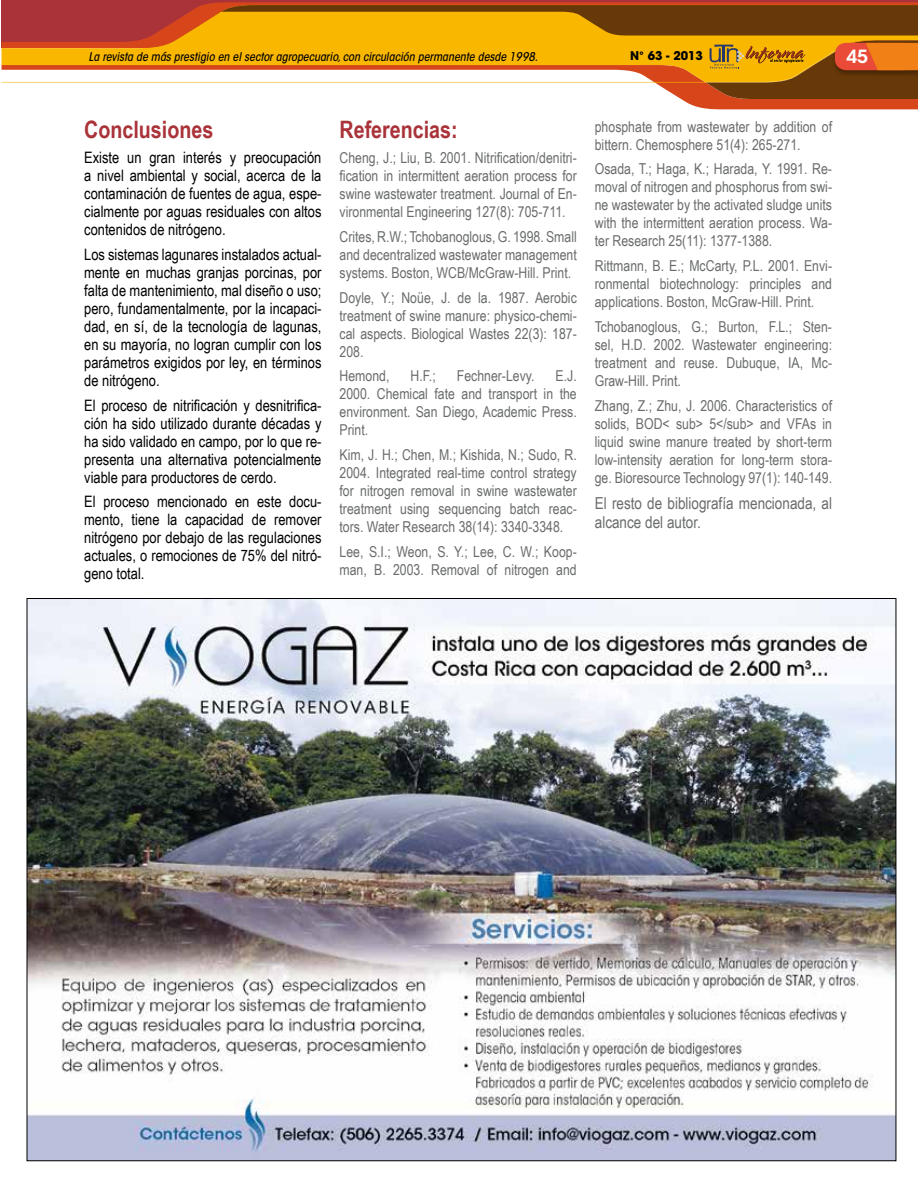
<style>
.page{position:relative;width:918px;height:1188px;background:#fff}
.page>*{position:absolute;margin:0;border:0;box-sizing:border-box;transform-origin:0 0}
.t1{font:700 24px "Arial Narrow";color:#aa3339}
.t2{font:600 18.15px "ITC Avant Garde Std";color:#fff}
.t3{font:16.5px/19.5px "Arial Narrow";color:#6a6c6c}
.t4{font:15.75px/18px "Arial Narrow";color:#000;text-align:justify}
.t5{font:15px/18px "Arial Narrow";color:#6a6c6c;text-align:justify}
.t6{font:italic 500 condensed 12px "ITC Avant Garde Std";color:#000}
.t7{font:700 12px "ITC Avant Garde Std";color:#000}
</style>
<div class="page">
<img style="left:29px;top:600px;width:865px;height:559px">
<div style="left:2px;top:0;width:916px;height:48px;background:#aa3339"></div>
<svg style="left:2px;top:2px;width:916px;height:107px"></svg>
<p class="t6" style="left:89px;top:50px;width:451px">La revista de más prestigio en el sector agropecuario, con circulación permanente desde 1998.</p>
<p class="t7" style="left:630px;top:47px;width:74px">N° 63 - 2013</p>
<p class="t2" style="left:846px;top:45px;width:23px">45</p>
<h1 class="t1" style="left:84px;top:112px;width:131px">Conclusiones</h1>
<p class="t4" style="left:84px;top:148px;width:239px">Existe un gran interés y preocupación a nivel ambiental y social, acerca de la contaminación de fuentes de agua, espe&shy;cialmente por aguas residuales con altos contenidos de nitrógeno.</p>
<p class="t4" style="left:84px;top:245px;width:239px">Los sistemas lagunares instalados actual&shy;mente en muchas granjas porcinas, por falta de mantenimiento, mal diseño o uso; pero, fundamentalmente, por la incapaci&shy;dad, en sí, de la tecnología de lagunas, en su mayoría, no logran cumplir con los parámetros exigidos por ley, en términos de nitrógeno.</p>
<p class="t4" style="left:84px;top:395px;width:239px">El proceso de nitrificación y desnitrifica&shy;ción ha sido utilizado durante décadas y ha sido validado en campo, por lo que re&shy;presenta una alternativa potencialmente viable para productores de cerdo.</p>
<p class="t4" style="left:84px;top:492px;width:239px">El proceso mencionado en este docu&shy;mento, tiene la capacidad de remover nitrógeno por debajo de las regulaciones actuales, o remociones de 75% del nitró&shy;geno total.</p>
<h1 class="t1" style="left:340px;top:112px;width:120px">Referencias:</h1>
<p class="t5" style="left:340px;top:148px;width:239px">Cheng, J.; Liu, B. 2001. Nitrification/denitri&shy;fication in intermittent aeration process for swine wastewater treatment. Journal of En&shy;vironmental Engineering 127(8): 705-711.</p>
<p class="t5" style="left:340px;top:227px;width:239px">Crites, R.W.; Tchobanoglous, G. 1998. Small and decentralized wastewater management systems. Boston, WCB/McGraw-Hill. Print.</p>
<p class="t5" style="left:340px;top:288px;width:239px">Doyle, Y.; Noüe, J. de la. 1987. Aerobic treatment of swine manure: physico-chemi&shy;cal aspects. Biological Wastes 22(3): 187- 208.</p>
<p class="t5" style="left:340px;top:366px;width:51px">Hemond,</p>
<p class="t5" style="left:410px;top:366px;width:27px">H.F.;</p>
<p class="t5" style="left:457px;top:366px;width:79px">Fechner-Levy.</p>
<p class="t5" style="left:340px;top:366px;width:239px;text-indent:216px">E.J.<br>2000. Chemical fate and transport in the environment. San Diego, Academic Press.<br>Print.</p>
<p class="t5" style="left:340px;top:445px;width:239px">Kim, J. H.; Chen, M.; Kishida, N.; Sudo, R.<br>2004. Integrated real-time control strategy for nitrogen removal in swine wastewater treatment using sequencing batch reac&shy;tors. Water Research 38(14): 3340-3348.</p>
<p class="t5" style="left:340px;top:542px;width:239px">Lee, S.I.; Weon, S. Y.; Lee, C. W.; Koop&shy;man, B. 2003. Removal of nitrogen and</p>
<p class="t5" style="left:595px;top:117px;width:239px">phosphate from wastewater by addition of bittern. Chemosphere 51(4): 265-271.</p>
<p class="t5" style="left:595px;top:160px;width:239px">Osada, T.; Haga, K.; Harada, Y. 1991. Re&shy;moval of nitrogen and phosphorus from swi&shy;ne wastewater by the activated sludge units with the intermittent aeration process. Wa&shy;ter Research 25(11): 1377-1388.</p>
<p class="t5" style="left:595px;top:256px;width:239px">Rittmann, B. E.; McCarty, P.L. 2001. Envi&shy;ronmental biotechnology: principles and applications. Boston, McGraw-Hill. Print.</p>
<p class="t5" style="left:595px;top:317px;width:239px">Tchobanoglous, G.; Burton, F.L.; Sten&shy;sel, H.D. 2002. Wastewater engineering: treatment and reuse. Dubuque, IA, Mc-Graw-Hill. Print.</p>
<p class="t5" style="left:595px;top:396px;width:239px">Zhang, Z.; Zhu, J. 2006. Characteristics of solids, BOD&lt; sub&gt; 5&lt;/sub&gt; and VFAs in liquid swine manure treated by short-term low-intensity aeration for long-term stora&shy;ge. Bioresource Technology 97(1): 140-149.</p>
<p class="t3" style="left:595px;top:493px;width:239px">El resto de bibliografía mencionada, al alcance del autor.</p>
</div>
